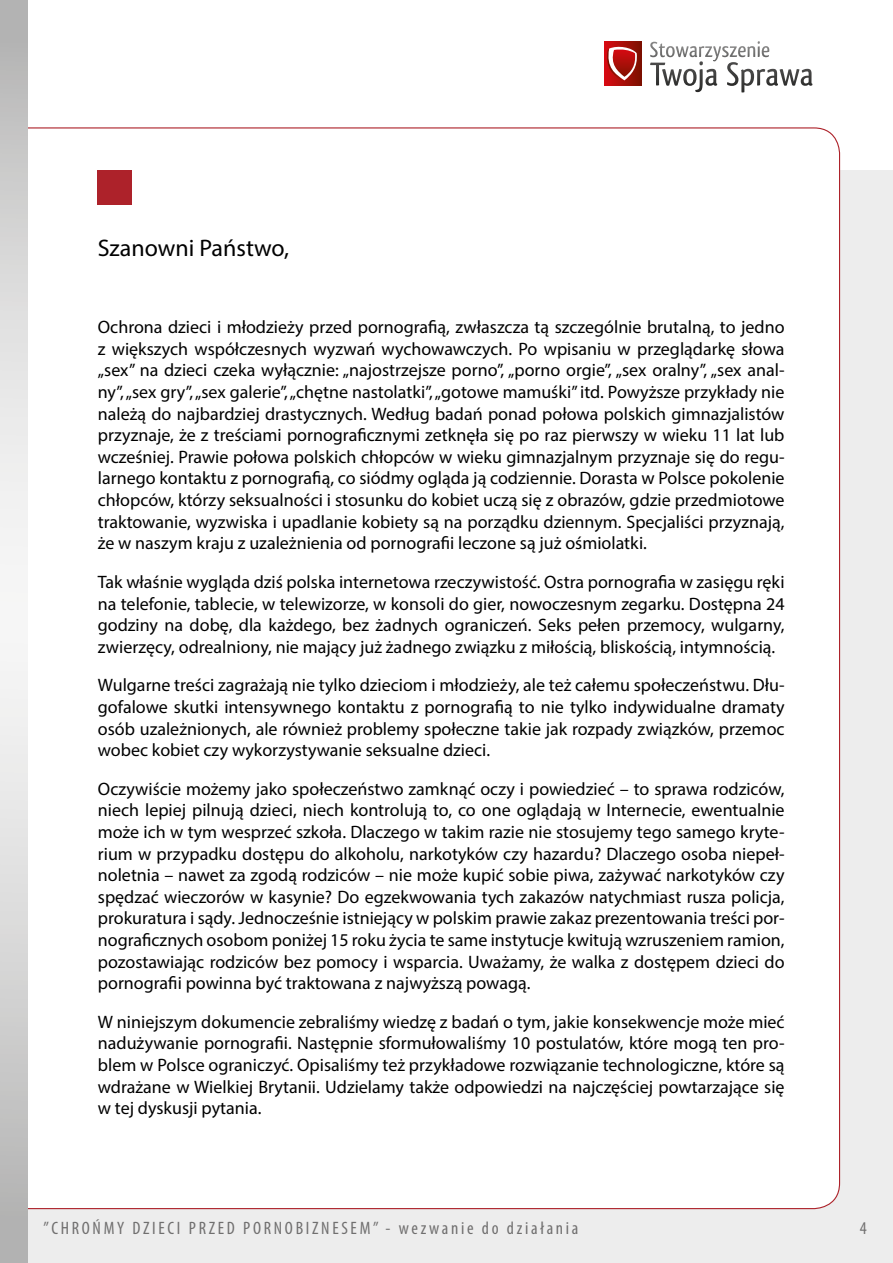
<style>
.page{position:relative;width:893px;height:1263px;background:#ededed}
.page>*{position:absolute;margin:0;border:0;box-sizing:border-box;transform-origin:0 0}
.t1{font:24px "Myriad Pro";color:#000}
.t2{font:18px/21.6px "Myriad Pro";color:#000;text-align:justify}
.t3{font:condensed 18px "Myriad Pro";letter-spacing:.15em;color:#706f6f}
</style>
<div class="page">
<div style="left:0;top:0;width:893px;height:170px;background:#fff"></div>
<svg style="left:650px;top:41px;width:162px;height:52px"></svg>
<svg style="left:604px;top:42px;width:37px;height:44px"></svg>
<svg style="left:605px;top:45px;width:33px;height:37px"></svg>
<div style="left:28px;top:127px;width:813px;height:1083px;background:#fff"></div>
<svg style="left:0;top:0;width:28px;height:1263px"></svg>
<div style="left:98px;top:170px;width:34px;height:34px;background:#ad222a"></div>
<h1 class="t1" style="left:98px;top:233px;width:193px">Szanowni Państwo,</h1>
<p class="t2" style="left:98px;top:316px;width:688px">Ochrona dzieci i młodzieży przed pornografią, zwłaszcza tą szczególnie brutalną, to jedno z większych współczesnych wyzwań wychowawczych. Po wpisaniu w przeglądarkę słowa „sex” na dzieci czeka wyłącznie: „najostrzejsze porno”, „porno orgie”, „sex oralny”, „sex anal&shy;ny”, „sex gry”, „sex galerie”, „chętne nastolatki”, „gotowe mamuśki” itd. Powyższe przykłady nie należą do najbardziej drastycznych. Według badań ponad połowa polskich gimnazjalistów przyznaje, że z treściami pornograficznymi zetknęła się po raz pierwszy w wieku 11 lat lub wcześniej. Prawie połowa polskich chłopców w wieku gimnazjalnym przyznaje się do regu&shy;larnego kontaktu z pornografią, co siódmy ogląda ją codziennie. Dorasta w Polsce pokolenie chłopców, którzy seksualności i stosunku do kobiet uczą się z obrazów, gdzie przedmiotowe traktowanie, wyzwiska i upadlanie kobiety są na porządku dziennym. Specjaliści przyznają, że w naszym kraju z uzależnienia od pornografii leczone są już ośmiolatki.</p>
<p class="t2" style="left:98px;top:571px;width:688px">Tak właśnie wygląda dziś polska internetowa rzeczywistość. Ostra pornografia w zasięgu ręki na telefonie, tablecie, w telewizorze, w konsoli do gier, nowoczesnym zegarku. Dostępna 24 godziny na dobę, dla każdego, bez żadnych ograniczeń. Seks pełen przemocy, wulgarny, zwierzęcy, odrealniony, nie mający już żadnego związku z miłością, bliskością, intymnością.</p>
<p class="t2" style="left:98px;top:674px;width:688px">Wulgarne treści zagrażają nie tylko dzieciom i młodzieży, ale też całemu społeczeństwu. Dłu&shy;gofalowe skutki intensywnego kontaktu z pornografią to nie tylko indywidualne dramaty osób uzależnionych, ale również problemy społeczne takie jak rozpady związków, przemoc wobec kobiet czy wykorzystywanie seksualne dzieci.</p>
<p class="t2" style="left:98px;top:778px;width:688px">Oczywiście możemy jako społeczeństwo zamknąć oczy i powiedzieć – to sprawa rodziców, niech lepiej pilnują dzieci, niech kontrolują to, co one oglądają w Internecie, ewentualnie może ich w tym wesprzeć szkoła. Dlaczego w takim razie nie stosujemy tego samego kryte&shy;rium w przypadku dostępu do alkoholu, narkotyków czy hazardu? Dlaczego osoba niepeł&shy;noletnia – nawet za zgodą rodziców – nie może kupić sobie piwa, zażywać narkotyków czy spędzać wieczorów w kasynie? Do egzekwowania tych zakazów natychmiast rusza policja, prokuratura i sądy. Jednocześnie istniejący w polskim prawie zakaz prezentowania treści por&shy;nograficznych osobom poniżej 15 roku życia te same instytucje kwitują wzruszeniem ramion, pozostawiając rodziców bez pomocy i wsparcia. Uważamy, że walka z dostępem dzieci do pornografii powinna być traktowana z najwyższą powagą.</p>
<p class="t2" style="left:98px;top:1011px;width:688px">W niniejszym dokumencie zebraliśmy wiedzę z badań o tym, jakie konsekwencje może mieć nadużywanie pornografii. Następnie sformułowaliśmy 10 postulatów, które mogą ten pro&shy;blem w Polsce ograniczyć. Opisaliśmy też przykładowe rozwiązanie technologiczne, które są wdrażane w Wielkiej Brytanii. Udzielamy także odpowiedzi na najczęściej powtarzające się w tej dyskusji pytania.</p>
<p class="t3" style="left:44px;top:1217px;width:536px">”CHROŃMY DZIECI PRZED PORNOBIZNESEM” - wezwanie do działania</p>
<p class="t3" style="left:860px;top:1217px;width:8px">4</p>
</div>
